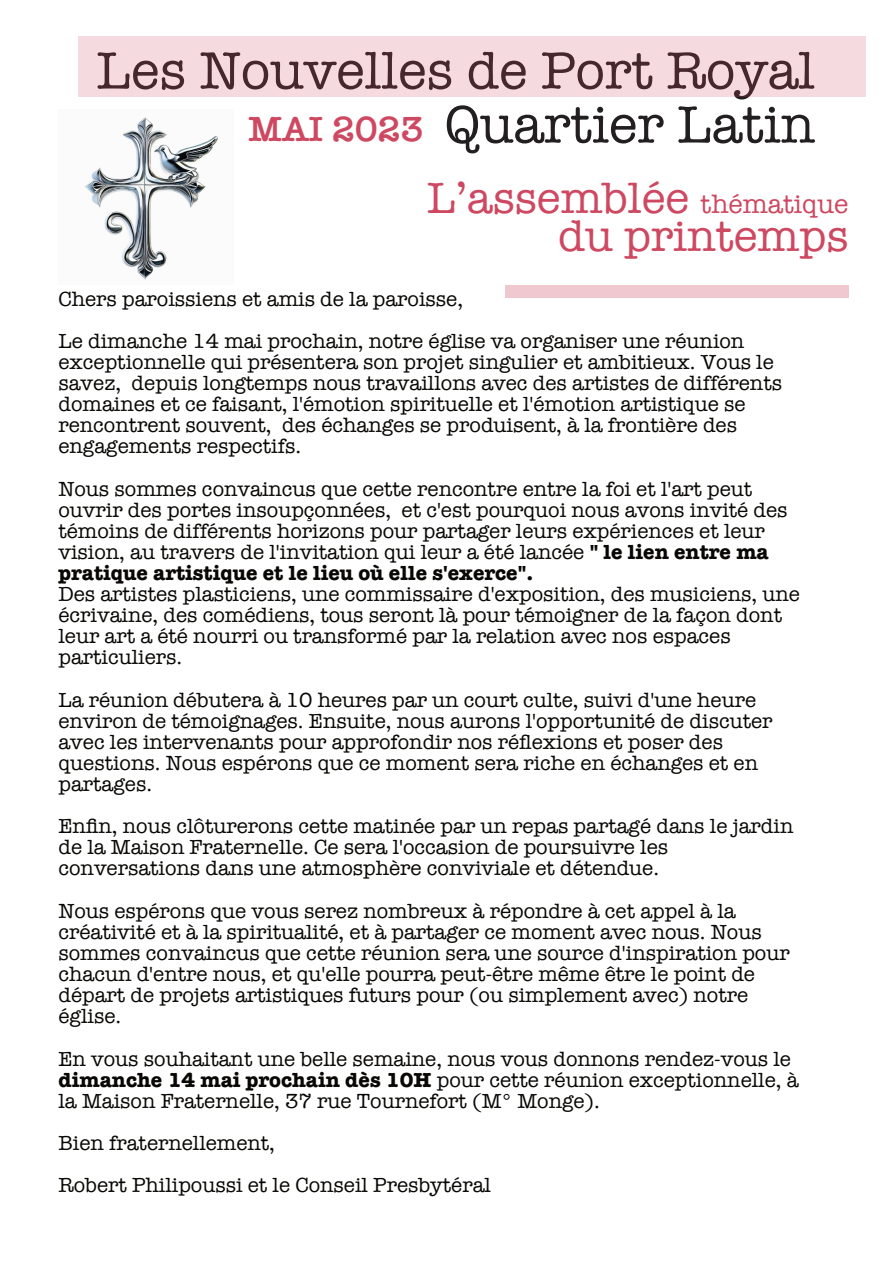
<style>
.page{position:relative;width:893px;height:1263px;background:#fff}
.page>*{position:absolute;margin:0;border:0;box-sizing:border-box;transform-origin:0 0}
.t1{font:54px/54px "American Typewriter";color:#231f20;text-align:right}
.t2{font:45px/37.5px "American Typewriter";color:#cd4860;text-align:right}
.t3{font:21px/21px "American Typewriter";color:#080704}
.s1{font-weight:600;font-size:36px;color:#cd4860}
.s2{font-size:27px}
.s3{font-weight:700}
</style>
<div class="page">
<div style="left:78px;top:37px;width:788px;height:60px;background:#f5dadf"></div>
<div style="left:505px;top:285px;width:343px;height:13px;background:#f0c9d0"></div>
<img style="left:84px;top:117px;width:134px;height:163px">
<h1 class="t1" style="left:97px;top:48px;width:720px">Les Nouvelles de Port Royal<br><span class="s1">MAI 2023</span> Quartier Latin</h1>
<h2 class="t2" style="left:427px;top:183px;width:423px">L’assemblée <span class="s2">thématique </span>du printemps</h2>
<p class="t3" style="left:58px;top:279px;width:687px;line-height:42.8px">Chers paroissiens et amis de la paroisse,<br>Le dimanche 14 mai prochain, notre église va organiser une réunion</p>
<p class="t3" style="left:58px;top:353px;width:725px">exceptionnelle qui présentera son projet singulier et ambitieux. Vous le savez, depuis longtemps nous travaillons avec des artistes de différents domaines et ce faisant, l'émotion spirituelle et l'émotion artistique se rencontrent souvent, des échanges se produisent, à la frontière des engagements respectifs.</p>
<p class="t3" style="left:58px;top:480px;width:731px">Nous sommes convaincus que cette rencontre entre la foi et l'art peut ouvrir des portes insoupçonnées, et c'est pourquoi nous avons invité des témoins de différents horizons pour partager leurs expériences et leur vision, au travers de l'invitation qui leur a été lancée <span class="s3">" le lien entre ma pratique artistique et le lieu où elle s'exerce".</span></p>
<p class="t3" style="left:58px;top:585px;width:743px">Des artistes plasticiens, une commissaire d'exposition, des musiciens, une écrivaine, des comédiens, tous seront là pour témoigner de la façon dont leur art a été nourri ou transformé par la relation avec nos espaces particuliers.</p>
<p class="t3" style="left:58px;top:691px;width:716px">La réunion débutera à 10 heures par un court culte, suivi d'une heure environ de témoignages. Ensuite, nous aurons l'opportunité de discuter avec les intervenants pour approfondir nos réflexions et poser des questions. Nous espérons que ce moment sera riche en échanges et en partages.</p>
<p class="t3" style="left:58px;top:817px;width:736px">Enfin, nous clôturerons cette matinée par un repas partagé dans le jardin de la Maison Fraternelle. Ce sera l'occasion de poursuivre les conversations dans une atmosphère conviviale et détendue.</p>
<p class="t3" style="left:58px;top:902px;width:733px">Nous espérons que vous serez nombreux à répondre à cet appel à la créativité et à la spiritualité, et à partager ce moment avec nous. Nous sommes convaincus que cette réunion sera une source d'inspiration pour chacun d'entre nous, et qu'elle pourra peut-être même être le point de départ de projets artistiques futurs pour (ou simplement avec) notre église.</p>
<p class="t3" style="left:58px;top:1050px;width:742px">En vous souhaitant une belle semaine, nous vous donnons rendez-vous le <span class="s3">dimanche 14 mai prochain dès 10H</span> pour cette réunion exceptionnelle, à la Maison Fraternelle, 37 rue Tournefort (M° Monge).</p>
<p class="t3" style="left:58px;top:1124px;width:434px;line-height:42px">Bien fraternellement,<br>Robert Philipoussi et le Conseil Presbytéral</p>
</div>
